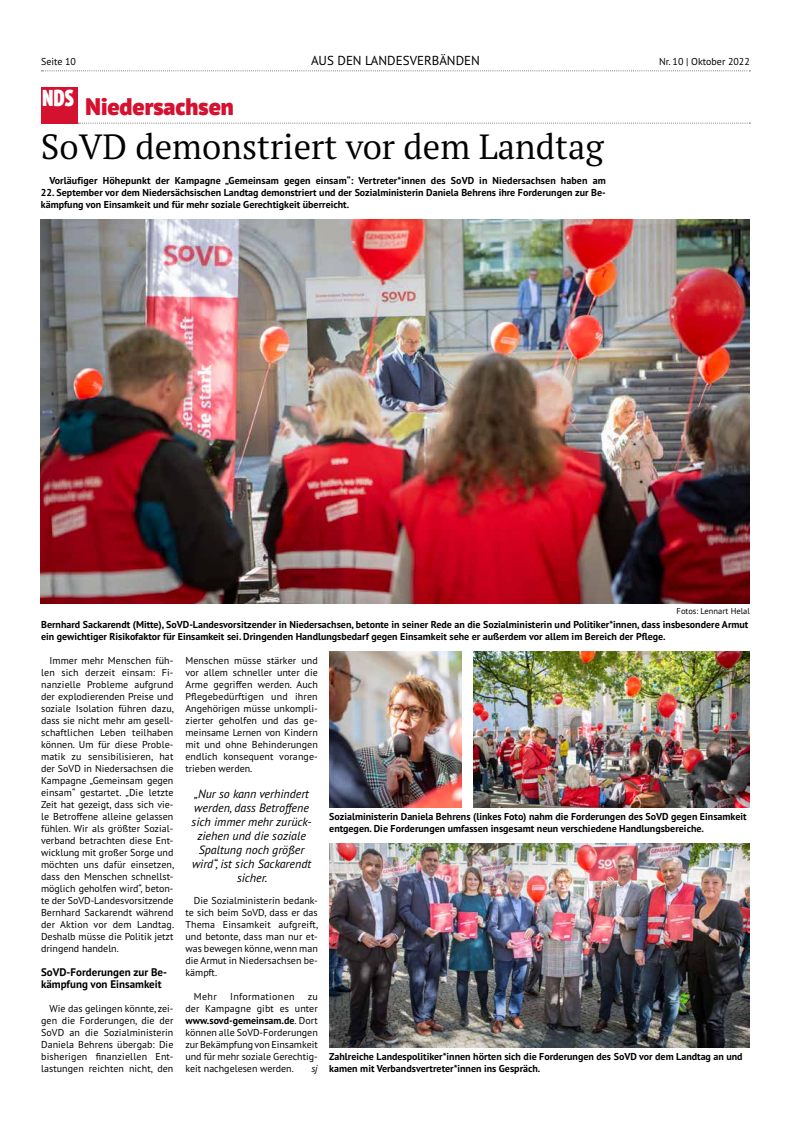
<style>
.page{position:relative;width:791px;height:1134px;background:#fff}
.page>*{position:absolute;margin:0;border:0;box-sizing:border-box;transform-origin:0 0}
.t1{font:35px "PT Serif Pro";color:#000}
.t2{font:900 24px "PT Sans Pro";color:#d51130}
.t3{font:900 condensed 23px "PT Sans Pro";color:#fff}
.t4{font:13px "PT Sans Pro";color:#000}
.t5{font:italic 12px/14px "PT Sans Pro";color:#000;text-align:center}
.t6{font:700 11px/12px "PT Sans Pro";color:#000}
.t7{font:10px/12px "PT Sans Pro";color:#000;text-align:justify}
.t8{font:700 10px/12px "PT Sans Pro";color:#000}
.t9{font:10px "PT Sans Pro";letter-spacing:.03em;color:#000}
.t10{font:italic 10px "PT Sans Pro";color:#000}
.t11{font:8.5px "PT Sans Pro";color:#000}
.s1{font-weight:700}
</style>
<div class="page">
<img style="left:41px;top:220px;width:709px;height:384px">
<svg style="left:78px;top:123px;width:672px;height:1px"></svg>
<img style="left:329px;top:844px;width:421px;height:204px">
<div style="left:41px;top:87px;width:36px;height:36px;background:#d51130"></div>
<img style="left:473px;top:652px;width:276px;height:156px">
<img style="left:329px;top:652px;width:133px;height:156px">
<svg style="left:42px;top:70px;width:708px;height:1px"></svg>
<p class="t7" style="left:41px;top:55px;width:36px">Seite 10</p>
<h3 class="t4" style="left:311px;top:52px;width:170px">AUS DEN LANDESVERBÄNDEN</h3>
<p class="t7" style="left:659px;top:55px;width:92px">Nr. 10 | Oktober 2022</p>
<h3 class="t3" style="left:43px;top:83px;width:33px">NDS</h3>
<h2 class="t2" style="left:86px;top:90px;width:150px">Niedersachsen</h2>
<h1 class="t1" style="left:41px;top:124px;width:564px">SoVD demonstriert vor dem Landtag</h1>
<p class="t8" style="left:49px;top:174px;width:558px">Vorläufiger Höhepunkt der Kampagne „Gemeinsam gegen einsam“: Vertreter*innen des SoVD in Niedersachsen haben am</p>
<p class="t8" style="left:41px;top:186px;width:566px">22. September vor dem Niedersächsischen Landtag demonstriert und der Sozialministerin Daniela Behrens ihre Forderungen zur Be&shy;kämpfung von Einsamkeit und für mehr soziale Gerechtigkeit überreicht.</p>
<p class="t11" style="left:677px;top:605px;width:75px">Fotos: Lennart Helal</p>
<p class="t8" style="left:41px;top:618px;width:709px">Bernhard Sackarendt (Mitte), SoVD-Landesvorsitzender in Niedersachsen, betonte in seiner Rede an die Sozialministerin und Politiker*innen, dass insbesondere Armut ein gewichtiger Risikofaktor für Einsamkeit sei. Dringenden Handlungsbedarf gegen Einsamkeit sehe er außerdem vor allem im Bereich der Pflege.</p>
<p class="t7" style="left:41px;top:654px;width:135px;text-indent:9px">Immer mehr Menschen füh&shy;len sich derzeit einsam: Fi&shy;nanzielle Probleme aufgrund der explodierenden Preise und soziale Isolation führen dazu, dass sie nicht mehr am gesell&shy;schaftlichen Leben teilhaben können. Um für diese Proble&shy;matik zu sensibilisieren, hat der SoVD in Niedersachsen die Kampagne „Gemeinsam gegen einsam“ gestartet. „Die letzte Zeit hat gezeigt, dass sich vie&shy;le Betroffene alleine gelassen fühlen. Wir als größter Sozial&shy;verband betrachten diese Ent&shy;wicklung mit großer Sorge und möchten uns dafür einsetzen, dass den Menschen schnellst&shy;möglich geholfen wird“, beton&shy;te der SoVD-Landesvorsitzende Bernhard Sackarendt während der Aktion vor dem Landtag.<br>Deshalb müsse die Politik jetzt dringend handeln.</p>
<p class="t6" style="left:41px;top:966px;width:127px">SoVD-Forderungen zur Be&shy;kämpfung von Einsamkeit</p>
<p class="t7" style="left:41px;top:1002px;width:134px;text-indent:9px">Wie das gelingen könnte, zei&shy;gen die Forderungen, die der SoVD an die Sozialministerin Daniela Behrens übergab: Die bisherigen finanziellen Ent&shy;lastungen reichten nicht, den</p>
<p class="t7" style="left:185px;top:654px;width:134px">Menschen müsse stärker und vor allem schneller unter die Arme gegriffen werden. Auch Pflegebedürftigen und ihren Angehörigen müsse unkompli&shy;zierter geholfen und das ge&shy;meinsame Lernen von Kindern mit und ohne Behinderungen endlich konsequent vorange&shy;trieben werden.</p>
<p class="t5" style="left:192px;top:786px;width:121px">„Nur so kann verhindert werden, dass Betroffene sich immer mehr zurück&shy;ziehen und die soziale<br>Spaltung noch größer wird“, ist sich Sackarendt sicher.</p>
<p class="t7" style="left:185px;top:894px;width:135px;text-indent:8px">Die Sozialministerin bedank&shy;te sich beim SoVD, dass er das Thema Einsamkeit aufgreift, und betonte, dass man nur et&shy;was bewegen könne, wenn man die Armut in Niedersachsen be&shy;kämpft.</p>
<p class="t7" style="left:194px;top:990px;width:24px">Mehr</p>
<p class="t9" style="left:230px;top:990px;width:66px">Informationen</p>
<p class="t7" style="left:185px;top:990px;width:134px;text-indent:122px">zu der Kampagne gibt es unter <span class="s1">www.sovd-gemeinsam.de</span>. Dort können alle SoVD-Forderungen zur Bekämpfung von Einsamkeit und für mehr soziale Gerechtig&shy;keit nachgelesen werden.</p>
<p class="t10" style="left:311px;top:1062px;width:8px">sj</p>
<p class="t8" style="left:329px;top:810px;width:419px">Sozialministerin Daniela Behrens (linkes Foto) nahm die Forderungen des SoVD gegen Einsamkeit entgegen. Die Forderungen umfassen insgesamt neun verschiedene Handlungsbereiche.</p>
<p class="t8" style="left:329px;top:1050px;width:415px">Zahlreiche Landespolitiker*innen hörten sich die Forderungen des SoVD vor dem Landtag an und kamen mit Verbandsvertreter*innen ins Gespräch.</p>
</div>
